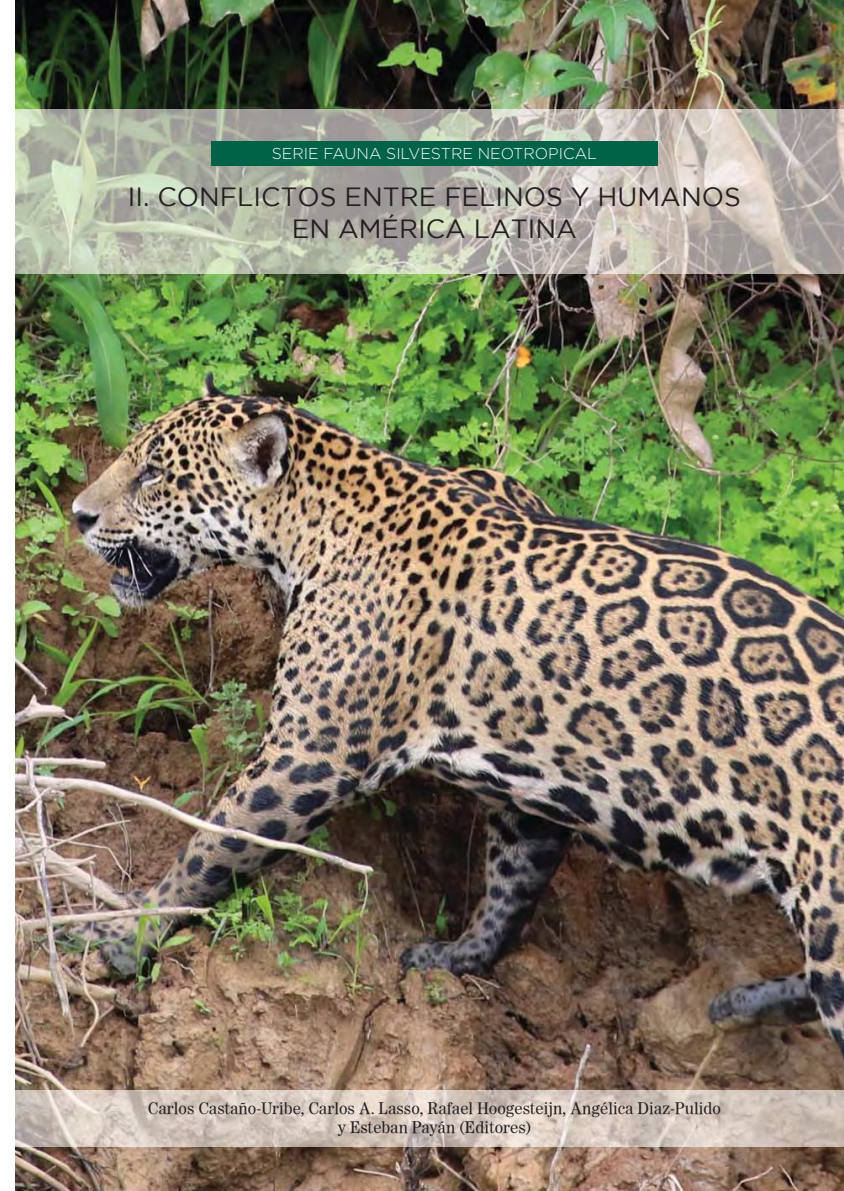
<style>
.page{position:relative;width:844px;height:1191px;background:#fff}
.page>*{position:absolute;margin:0;border:0;box-sizing:border-box;transform-origin:0 0}
.t1{font:26.25px/31.5px "Gotham";color:#231f20;text-align:center}
.t2{font:15.75px/18.9px "Worldwide";color:#231f20;text-align:center}
.t3{font:300 15.75px "Gotham";color:#fff}
</style>
<div class="page">
<img style="left:15px;top:0;width:828px;height:1191px">
<img style="left:15px;top:109px;width:828px;height:164px">
<div style="left:211px;top:141px;width:446px;height:25px;background:#006347"></div>
<img style="left:15px;top:1090px;width:828px;height:56px">
<p class="t3" style="left:272px;top:148px;width:326px">SERIE FAUNA SILVESTRE NEOTROPICAL</p>
<h1 class="t1" style="left:128px;top:183px;width:614px">II. CONFLICTOS ENTRE FELINOS Y HUMANOS<br>EN AMÉRICA LATINA</h1>
<p class="t2" style="left:148px;top:1099px;width:574px">Carlos Castaño-Uribe, Carlos A. Lasso, Rafael Hoogesteijn, Angélica Diaz-Pulido y Esteban Payán (Editores)</p>
</div>
